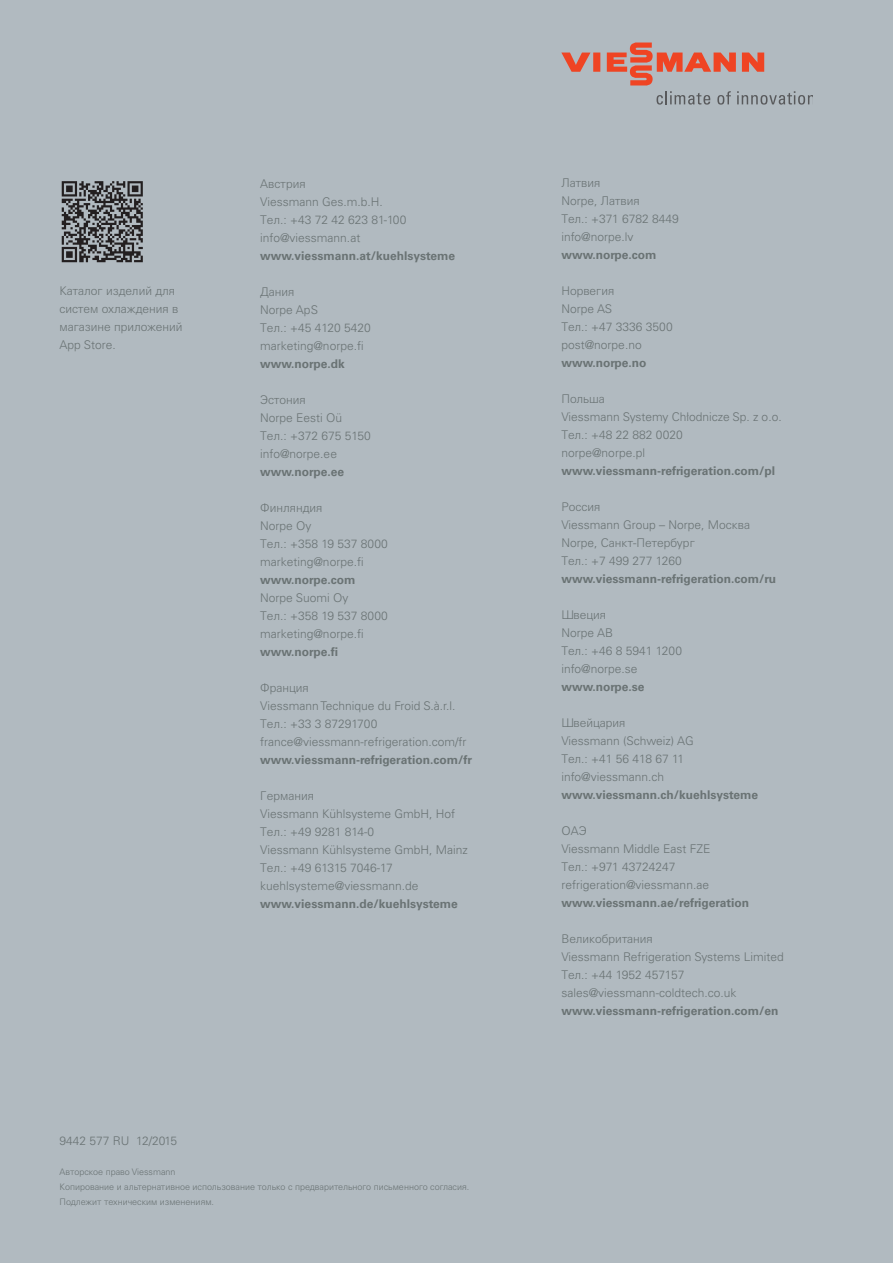
<style>
.page{position:relative;width:893px;height:1263px;background:#b1bac0}
.page>*{position:absolute;margin:0;border:0;box-sizing:border-box;transform-origin:0 0}
.t1{font:300 12px/18px "Univers LTCYR 45";color:#6a7374}
.t2{font:700 12px "Univers LTCYR 65";color:#6a7374}
.t3{font:300 9px/15px "Univers LTCYR 45";color:#6a7374}
</style>
<div class="page">
<svg style="left:61px;top:181px;width:82px;height:82px"></svg>
<svg style="left:62px;top:181px;width:81px;height:81px"></svg>
<div style="left:593px;top:53px;width:7px;height:19px;background:#ef4423"></div>
<svg style="left:561px;top:53px;width:29px;height:19px"></svg>
<svg style="left:607px;top:43px;width:205px;height:62px"></svg>
<p class="t1" style="left:60px;top:283px;width:125px">Каталог изделий для систем охлаждения в магазине приложений<br>App Store.</p>
<p class="t1" style="left:260px;top:176px;width:148px">Австрия<br>Viessmann Ges.m.b.H.<br>Тел.: +43 72 42 623 81-100 info@viessmann.at</p>
<p class="t2" style="left:260px;top:251px;width:196px">www.viessmann.at/kuehlsysteme</p>
<p class="t1" style="left:260px;top:284px;width:112px">Дания<br>Norpe ApS<br>Тел.: +45 4120 5420 marketing@norpe.fi</p>
<p class="t2" style="left:260px;top:359px;width:86px">www.norpe.dk</p>
<p class="t1" style="left:260px;top:392px;width:112px">Эстония<br>Norpe Eesti Oü<br>Тел.: +372 675 5150 info@norpe.ee</p>
<p class="t2" style="left:260px;top:467px;width:85px">www.norpe.ee</p>
<p class="t1" style="left:260px;top:500px;width:129px">Финляндия<br>Norpe Oy<br>Тел.: +358 19 537 8000 marketing@norpe.fi</p>
<p class="t2" style="left:260px;top:575px;width:97px">www.norpe.com</p>
<p class="t1" style="left:260px;top:590px;width:129px">Norpe Suomi Oy<br>Тел.: +358 19 537 8000 marketing@norpe.fi</p>
<p class="t2" style="left:260px;top:647px;width:79px">www.norpe.fi</p>
<p class="t1" style="left:260px;top:680px;width:208px">Франция<br>Viessmann Technique du Froid S.à.r.l.<br>Тел.: +33 3 87291700 france@viessmann-refrigeration.com/fr</p>
<p class="t2" style="left:260px;top:755px;width:213px">www.viessmann-refrigeration.com/fr</p>
<p class="t1" style="left:260px;top:788px;width:209px">Германия<br>Viessmann Kühlsysteme GmbH, Hof<br>Тел.: +49 9281 814-0<br>Viessmann Kühlsysteme GmbH, Mainz<br>Тел.: +49 61315 7046-17 kuehlsysteme@viessmann.de</p>
<p class="t2" style="left:260px;top:899px;width:199px">www.viessmann.de/kuehlsysteme</p>
<p class="t1" style="left:60px;top:1133px;width:119px">9442 577 RU 12/2015</p>
<p class="t3" style="left:60px;top:1165px;width:411px">Авторское право Viessmann<br>Копирование и альтернативное использование только с предварительного письменного согласия.<br>Подлежит техническим изменениям.</p>
<p class="t1" style="left:561px;top:175px;width:119px">Латвия<br>Norpe, Латвия<br>Тел.: +371 6782 8449 info@norpe.lv</p>
<p class="t2" style="left:561px;top:251px;width:97px">www.norpe.com</p>
<p class="t1" style="left:561px;top:283px;width:113px">Норвегия<br>Norpe AS<br>Тел.: +47 3336 3500 post@norpe.no</p>
<p class="t2" style="left:561px;top:359px;width:87px">www.norpe.no</p>
<p class="t1" style="left:561px;top:391px;width:222px">Польша<br>Viessmann Systemy Chłodnicze Sp. z o.o.<br>Тел.: +48 22 882 0020<br>norpe@norpe.pl</p>
<p class="t2" style="left:561px;top:467px;width:215px">www.viessmann-refrigeration.com/pl</p>
<p class="t1" style="left:561px;top:499px;width:190px">Россия<br>Viessmann Group – Norpe, Москва<br>Norpe, Санкт-Петербург<br>Тел.: +7 499 277 1260</p>
<p class="t2" style="left:561px;top:575px;width:216px">www.viessmann-refrigeration.com/ru</p>
<p class="t1" style="left:561px;top:607px;width:122px">Швеция<br>Norpe AB<br>Тел.: +46 8 5941 1200 info@norpe.se</p>
<p class="t2" style="left:561px;top:683px;width:85px">www.norpe.se</p>
<p class="t1" style="left:561px;top:715px;width:134px">Швейцария<br>Viessmann (Schweiz) AG<br>Тел.: +41 56 418 67 11 info@viessmann.ch</p>
<p class="t2" style="left:561px;top:791px;width:198px">www.viessmann.ch/kuehlsysteme</p>
<p class="t1" style="left:561px;top:823px;width:151px">ОАЭ<br>Viessmann Middle East FZE<br>Тел.: +971 43724247 refrigeration@viessmann.ae</p>
<p class="t2" style="left:561px;top:899px;width:189px">www.viessmann.ae/refrigeration</p>
<p class="t1" style="left:561px;top:931px;width:224px">Великобритания<br>Viessmann Refrigeration Systems Limited<br>Тел.: +44 1952 457157 sales@viessmann-coldtech.co.uk</p>
<p class="t2" style="left:561px;top:1007px;width:219px">www.viessmann-refrigeration.com/en</p>
</div>
